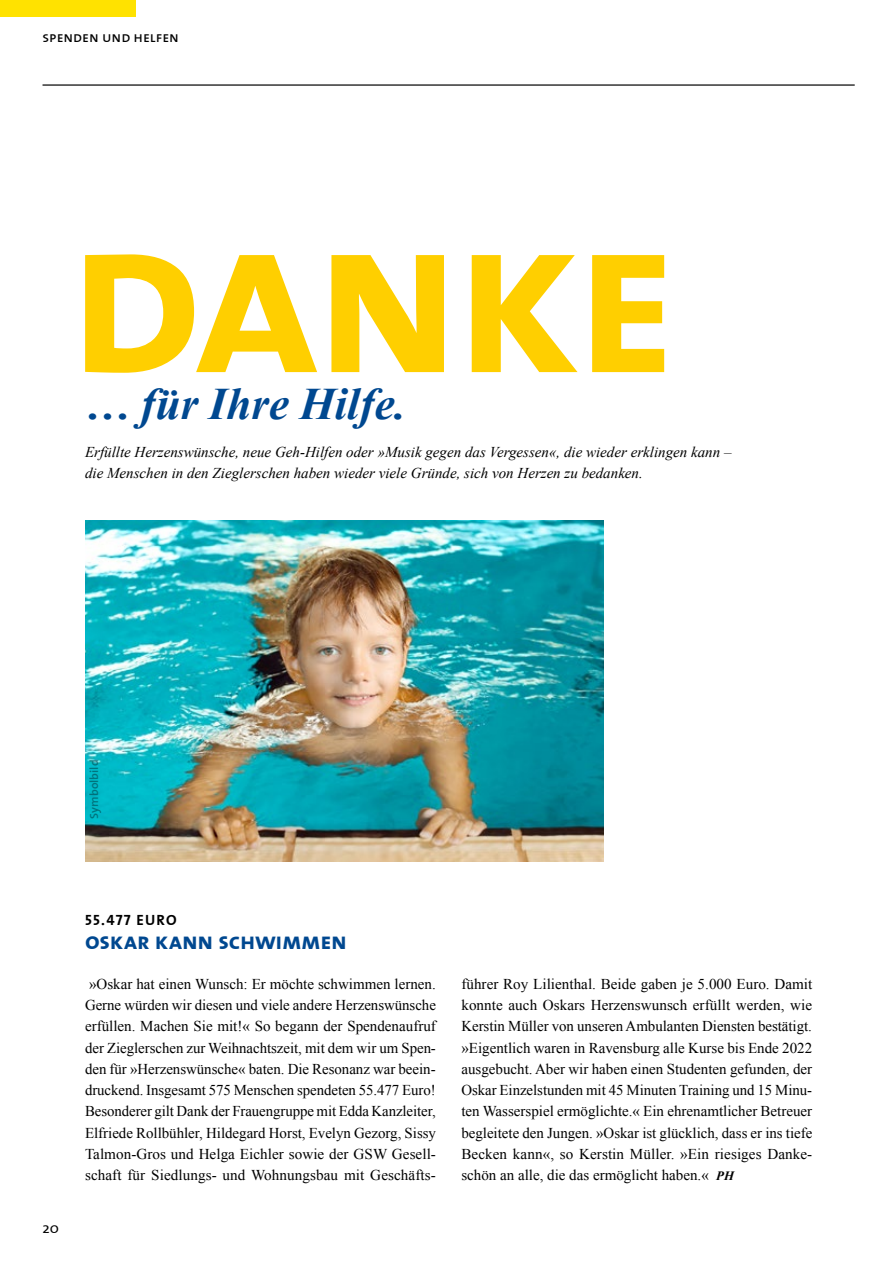
<style>
.page{position:relative;width:893px;height:1263px;background:#fff}
.page>*{position:absolute;margin:0;border:0;box-sizing:border-box;transform-origin:0 0}
.t1{font:225px "The Sans Bold Caps";letter-spacing:-.03em;color:#ffcf00}
.t2{font:italic 700 45px "Times New Roman";color:#004890}
.t3{font:24px "The Sans Bold Caps";letter-spacing:-.01em;color:#004890}
.t4{font:15px/21.3px "Times New Roman";letter-spacing:.005em;color:#000;text-align:justify}
.t5{font:italic 15px/21.3px "Times New Roman";color:#000}
.t6{font:15px "The Sans Caps";color:#000}
.t7{font:15px "The Sans Bold Caps";letter-spacing:.08em;color:#000}
.t8{font:15px "The Sans";color:#000}
.t9{font:600 12px "The Sans";letter-spacing:.005em;color:#00575f}
.s1{font-weight:700;font-style:italic;font-size:12.75px}
</style>
<div class="page">
<img style="left:85px;top:521px;width:519px;height:340px">
<div style="left:0;top:0;width:136px;height:17px;background:#ffe200"></div>
<hr style="left:43px;top:84px;width:812px;height:2px;background:#000">
<p class="t6" style="left:43px;top:24px;width:138px">spenden und helfen</p>
<h1 class="t1" style="left:68px;top:108px;width:612px">danke</h1>
<h2 class="t2" style="left:85px;top:373px;width:322px">… für Ihre Hilfe.</h2>
<p class="t5" style="left:85px;top:441px;width:648px">Erfüllte Herzenswünsche, neue Geh-Hilfen oder »Musik gegen das Vergessen«, die wieder erklingen kann – die Menschen in den Zieglerschen haben wieder viele Gründe, sich von Herzen zu bedanken.</p>
<p class="t9" style="left:84px;top:819px;width:61px;rotate:-90deg">Symbolbild</p>
<p class="t7" style="left:85px;top:907px;width:93px">55.477 EURO</p>
<h3 class="t3" style="left:85px;top:921px;width:263px">oskar kann schwimmen</h3>
<p class="t8" style="left:43px;top:1215px;width:18px">20</p>
<p class="t4" style="left:85px;top:973px;width:352px">»Oskar hat einen Wunsch: Er möchte schwimmen lernen.<br>Gerne würden wir diesen und viele andere Herzenswünsche erfüllen. Machen Sie mit!« So begann der Spendenaufruf der Zieglerschen zur Weihnachtszeit, mit dem wir um Spen&shy;den für »Herzenswünsche« baten. Die Resonanz war beein&shy;druckend. Insgesamt 575 Menschen spendeten 55.477 Euro!<br>Besonderer gilt Dank der Frauengruppe mit Edda Kanzleiter, Elfriede Rollbühler, Hildegard Horst, Evelyn Gezorg, Sissy Talmon-Gros und Helga Eichler sowie der GSW Gesell&shy;schaft für Siedlungs- und Wohnungsbau mit Geschäfts-</p>
<p class="t4" style="left:461px;top:973px;width:353px">führer Roy Lilienthal. Beide gaben je 5.000 Euro. Damit konnte auch Oskars Herzenswunsch erfüllt werden, wie Kerstin Müller von unseren Ambulanten Diensten bestätigt. »Eigentlich waren in Ravensburg alle Kurse bis Ende 2022 ausgebucht. Aber wir haben einen Studenten gefunden, der Oskar Einzelstunden mit 45 Minuten Training und 15 Minu&shy;ten Wasserspiel ermöglichte.« Ein ehrenamtlicher Betreuer begleitete den Jungen. »Oskar ist glücklich, dass er ins tiefe Becken kann«, so Kerstin Müller. »Ein riesiges Danke&shy;schön an alle, die das ermöglicht haben.« <span class="s1">PH</span></p>
</div>
